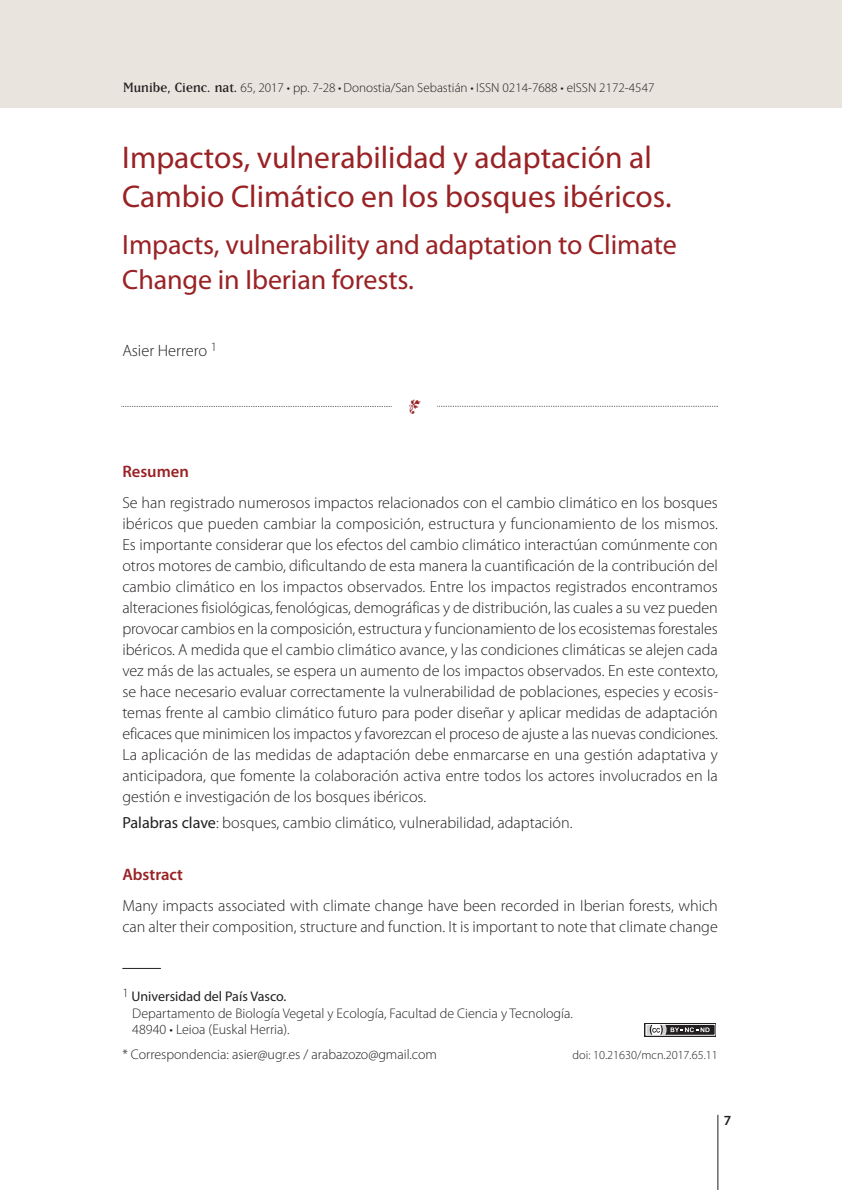
<style>
.page{position:relative;width:842px;height:1190px;background:#fff}
.page>*{position:absolute;margin:0;border:0;box-sizing:border-box;transform-origin:0 0}
.t1{font:31.5px/38.5px "Myriad Pro";color:#992225}
.t2{font:28px/35px "Myriad Pro";letter-spacing:-.005em;color:#992225}
.t3{font:600 16.62px "Myriad Pro";color:#992225}
.t4{font:300 16.45px "Myriad Pro";color:#231f20}
.t5{font:300 16.1px/21px "Myriad Pro";color:#231f20;text-align:justify}
.t6{font:300 14px/16.8px "Myriad Pro";color:#231f20}
.t7{font:600 14px "Myriad Pro";color:#231f20}
.t8{font:300 13.12px "Myriad Pro";color:#231f20}
.t9{font:300 12.25px "Myriad Pro";color:#231f20}
.s1{font-family:"Matrix Lining";font-weight:400;font-size:15.75px}
.s2{font-weight:400}
</style>
<div class="page">
<hr style="left:717px;top:1115px;width:1px;height:75px;background:#231f20">
<div style="left:0;top:0;width:842px;height:108px;background:#e9e4de"></div>
<svg style="left:121px;top:406px;width:271px;height:1px"></svg>
<svg style="left:437px;top:406px;width:281px;height:1px"></svg>
<hr style="left:122px;top:968px;width:39px;height:1px;background:#231f20">
<div style="left:644px;top:1023px;width:72px;height:13px;background:#231f20"></div>
<svg style="left:645px;top:1024px;width:70px;height:12px"></svg>
<svg style="left:646px;top:1025px;width:68px;height:10px"></svg>
<p class="t9" style="left:514px;top:75px;width:205px">Cambio Climático en los bosques ibéricos</p>
<p class="t8" style="left:123px;top:83px;width:532px"><span class="s1">Munibe, Cienc. nat.</span> 65, 2017 • pp. 7-28 • Donostia/San Sebastián • ISSN 0214-7688 • eISSN 2172-4547</p>
<h1 class="t1" style="left:122px;top:141px;width:551px">Impactos, vulnerabilidad y adaptación al<br>Cambio Climático en los bosques ibéricos.</h1>
<h2 class="t2" style="left:122px;top:229px;width:556px">Impacts, vulnerability and adaptation to Climate<br>Change in Iberian forests.</h2>
<p class="t4" style="left:122px;top:345px;width:96px">Asier Herrero <sup>1</sup></p>
<p class="t3" style="left:122px;top:462px;width:68px">Resumen</p>
<p class="t5" style="left:122px;top:494px;width:597px">Se han registrado numerosos impactos relacionados con el cambio climático en los bosques ibéricos que pueden cambiar la composición, estructura y funcionamiento de los mismos.<br>Es importante considerar que los efectos del cambio climático interactúan comúnmente con otros motores de cambio, dificultando de esta manera la cuantificación de la contribución del cambio climático en los impactos observados. Entre los impactos registrados encontramos alteraciones fisiológicas, fenológicas, demográficas y de distribución, las cuales a su vez pueden provocar cambios en la composición, estructura y funcionamiento de los ecosistemas forestales ibéricos. A medida que el cambio climático avance, y las condiciones climáticas se alejen cada vez más de las actuales, se espera un aumento de los impactos observados. En este contexto, se hace necesario evaluar correctamente la vulnerabilidad de poblaciones, especies y ecosis&shy;temas frente al cambio climático futuro para poder diseñar y aplicar medidas de adaptación eficaces que minimicen los impactos y favorezcan el proceso de ajuste a las nuevas condiciones.<br>La aplicación de las medidas de adaptación debe enmarcarse en una gestión adaptativa y anticipadora, que fomente la colaboración activa entre todos los actores involucrados en la gestión e investigación de los bosques ibéricos.</p>
<p class="t5" style="left:122px;top:814px;width:451px"><span class="s2">Palabras clave</span>: bosques, cambio climático, vulnerabilidad, adaptación.</p>
<p class="t3" style="left:122px;top:865px;width:62px">Abstract</p>
<p class="t5" style="left:122px;top:897px;width:597px">Many impacts associated with climate change have been recorded in Iberian forests, which can alter their composition, structure and function. It is important to note that climate change</p>
<p class="t6" style="left:132px;top:989px;width:442px;text-indent:-10px"><sup>1</sup> <span class="s2">Universidad del País Vasco.<br></span>Departamento de Biología Vegetal y Ecología, Facultad de Ciencia y Tecnología.<br>48940 • Leioa (Euskal Herria).</p>
<p class="t6" style="left:122px;top:1047px;width:316px">* Correspondencia: asier@ugr.es / arabazozo@gmail.com</p>
<p class="t9" style="left:572px;top:1051px;width:147px">doi: 10.21630/mcn.2017.65.11</p>
<p class="t7" style="left:724px;top:1112px;width:9px">7</p>
</div>
